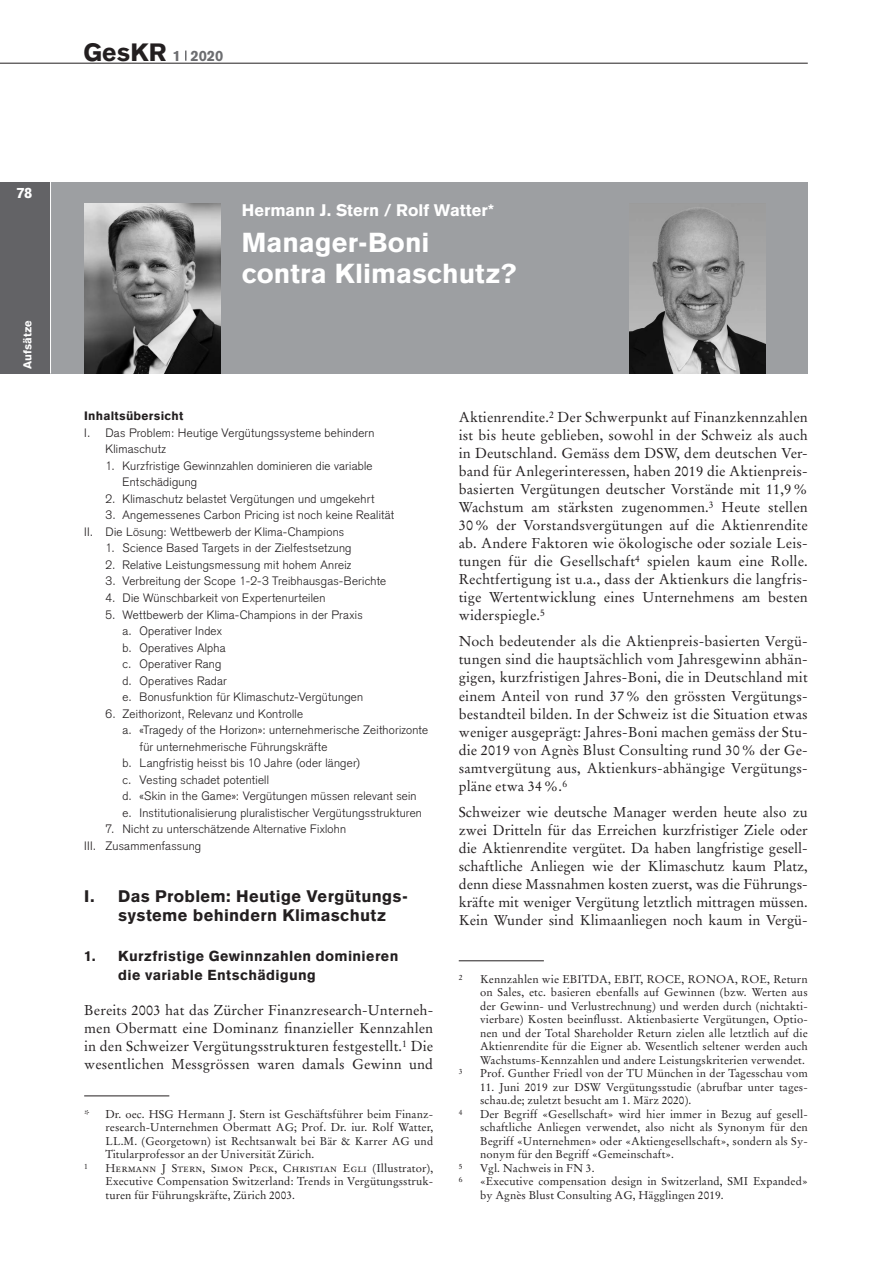
<style>
.page{position:relative;width:893px;height:1263px;background:#fff}
.page>*{position:absolute;margin:0;border:0;box-sizing:border-box;transform-origin:0 0}
._05_titel_beitrag{font:900 27px/31.5px "Akzidenz Grotesk";color:#fff}
.t1{font:900 24.6px "Akzidenz Grotesk";color:#231f20}
._20_titel_I{font:900 16.5px/18.8px "Akzidenz Grotesk";letter-spacing:.02em;color:#231f20}
._01_autor{font:900 16.5px "Akzidenz Grotesk";letter-spacing:-.005em;color:#fff}
.t2{font:900 14.7px "Akzidenz Grotesk";color:#fff}
._34_grundtext{font:14.25px/18px "Stempel Garamond LT Std";letter-spacing:.01em;color:#231f20;text-align:justify}
._21_titel_1__nach_Ti{font:900 14.25px/18.8px "Akzidenz Grotesk";letter-spacing:.02em;color:#231f20}
._12_inhaltsübersicht{font:300 12px/16.5px "Akzidenz Grotesk";letter-spacing:.02em;color:#231f20}
._13_inhaltsübersicht{font:300 12px/16.5px "Akzidenz Grotesk";letter-spacing:.02em;color:#231f20}
._11_inhaltsübersicht{font:300 12px/16.5px "Akzidenz Grotesk";letter-spacing:.02em;color:#231f20}
._10_inhaltsübersicht{font:900 12px "Akzidenz Grotesk";letter-spacing:.02em;color:#231f20}
._91_fussnoten{font:11.25px/13.5px "Stempel Garamond LT Std";letter-spacing:.01em;color:#231f20;text-align:justify}
.t3{font:900 11.25px "Akzidenz Grotesk";color:#fff}
._91_fussnoten-2{font:7.65px "Stempel Garamond LT Std";color:#231f20}
.s1{font-size:14.7px;color:#6c6d70}
</style>
<div class="page">
<div style="left:0;top:182px;width:807px;height:191px;background:#9d9fa2"></div>
<div style="left:0;top:182px;width:50px;height:191px;background:#636366"></div>
<hr style="left:50px;top:182px;width:1px;height:191px;background:#fff">
<hr style="left:0;top:63px;width:807px;height:1px;background:#231f20">
<img style="left:84px;top:203px;width:136px;height:170px">
<img style="left:629px;top:209px;width:135px;height:164px">
<hr style="left:458px;top:960px;width:85px;height:1px;background:#231f20">
<hr style="left:84px;top:1095px;width:85px;height:1px;background:#231f20">
<p class="t2" style="left:16px;top:183px;width:18px">78</p>
<p class="t3" style="left:21px;top:369px;width:50px;rotate:-90deg">Aufsätze</p>
<h2 class="t1" style="left:83px;top:37px;width:141px">GesKR <span class="s1">1 2020</span></h2>
<p class="_01_autor" style="left:241px;top:200px;width:254px">Hermann J. Stern / Rolf Watter*</p>
<p class="_05_titel_beitrag" style="left:241px;top:226px;width:277px">Manager-Boni contra Klimaschutz?</p>
<p class="_10_inhaltsübersicht" style="left:84px;top:409px;width:100px">Inhaltsübersicht</p>
<p class="_11_inhaltsübersicht" style="left:105px;top:424px;width:270px;text-indent:-21px">I. Das Problem: Heutige Vergütungssysteme behindern<br>Klimaschutz</p>
<p class="_12_inhaltsübersicht" style="left:122px;top:457px;width:251px;text-indent:-17px">1. Kurzfristige Gewinnzahlen dominieren die variable<br>Entschädigung</p>
<p class="_12_inhaltsübersicht" style="left:105px;top:490px;width:270px">2. Klimaschutz belastet Vergütungen und umgekehrt</p>
<p class="_12_inhaltsübersicht" style="left:105px;top:507px;width:290px">3. Angemessenes Carbon Pricing ist noch keine Realität</p>
<p class="_11_inhaltsübersicht" style="left:84px;top:523px;width:261px">II. Die Lösung: Wettbewerb der Klima-Champions</p>
<p class="_12_inhaltsübersicht" style="left:105px;top:540px;width:247px">1. Science Based Targets in der Zielfestsetzung</p>
<p class="_12_inhaltsübersicht" style="left:105px;top:556px;width:247px">2. Relative Leistungsmessung mit hohem Anreiz</p>
<p class="_12_inhaltsübersicht" style="left:105px;top:573px;width:282px">3. Verbreitung der Scope 1-2-3 Treibhausgas-Berichte</p>
<p class="_12_inhaltsübersicht" style="left:105px;top:589px;width:221px">4. Die Wünschbarkeit von Expertenurteilen</p>
<p class="_12_inhaltsübersicht" style="left:105px;top:606px;width:258px">5. Wettbewerb der Klima-Champions in der Praxis</p>
<p class="_13_inhaltsübersicht" style="left:122px;top:622px;width:101px">a. Operativer Index</p>
<p class="_13_inhaltsübersicht" style="left:122px;top:639px;width:104px">b. Operatives Alpha</p>
<p class="_13_inhaltsübersicht" style="left:122px;top:655px;width:100px">c. Operativer Rang</p>
<p class="_13_inhaltsübersicht" style="left:122px;top:672px;width:106px">d. Operatives Radar</p>
<p class="_13_inhaltsübersicht" style="left:122px;top:688px;width:242px">e. Bonusfunktion für Klimaschutz-Vergütungen</p>
<p class="_12_inhaltsübersicht" style="left:105px;top:705px;width:199px">6. Zeithorizont, Relevanz und Kontrolle</p>
<p class="_13_inhaltsübersicht" style="left:139px;top:721px;width:290px;text-indent:-17px">a. «Tragedy of the Horizon»: unternehmerische Zeithorizonte für unternehmerische Führungskräfte</p>
<p class="_13_inhaltsübersicht" style="left:122px;top:754px;width:239px">b. Langfristig heisst bis 10 Jahre (oder länger)</p>
<p class="_13_inhaltsübersicht" style="left:122px;top:771px;width:148px">c. Vesting schadet potentiell</p>
<p class="_13_inhaltsübersicht" style="left:122px;top:787px;width:295px">d. «Skin in the Game»: Vergütungen müssen relevant sein</p>
<p class="_13_inhaltsübersicht" style="left:122px;top:804px;width:301px">e. Institutionalisierung pluralistischer Vergütungsstrukturen</p>
<p class="_12_inhaltsübersicht" style="left:105px;top:820px;width:242px">7. Nicht zu unterschätzende Alternative Fixlohn</p>
<p class="_11_inhaltsübersicht" style="left:84px;top:837px;width:118px">III. Zusammenfassung</p>
<p class="_20_titel_I" style="left:118px;top:886px;width:289px;text-indent:-34px">I. Das Problem: Heutige Vergütungs&shy;systeme behindern Klimaschutz</p>
<p class="_21_titel_1__nach_Ti" style="left:118px;top:946px;width:281px;text-indent:-34px">1. Kurzfristige Gewinnzahlen dominieren die variable Entschädigung</p>
<p class="_34_grundtext" style="left:84px;top:1001px;width:350px">Bereits 2003 hat das Zürcher Finanzresearch-Unterneh&shy;men Obermatt eine Dominanz finanzieller Kennzahlen in den Schweizer Vergütungsstrukturen festgestellt.<sup>1</sup> Die wesentlichen Messgrössen waren damals Gewinn und</p>
<p class="_91_fussnoten" style="left:105px;top:1107px;width:329px;text-indent:-21px">* Dr. oec. HSG Hermann J. Stern ist Geschäftsführer beim Finanz&shy;research-Unternehmen Obermatt AG; Prof. Dr. iur. Rolf Watter, LL.M. (Georgetown) ist Rechtsanwalt bei Bär &amp; Karrer AG und Titularprofessor an der Universität Zürich.</p>
<p class="_91_fussnoten-2" style="left:84px;top:1161px;width:5px">1</p>
<p class="_91_fussnoten" style="left:105px;top:1161px;width:329px">Hermann J Stern, Simon Peck, Christian Egli (Illustrator), Executive Compensation Switzerland: Trends in Vergütungsstruk&shy;turen für Führungskräfte, Zürich 2003.</p>
<p class="_34_grundtext" style="left:458px;top:408px;width:350px">Aktienrendite.<sup>2</sup> Der Schwerpunkt auf Finanzkennzahlen ist bis heute geblieben, sowohl in der Schweiz als auch in Deutschland. Gemäss dem DSW, dem deutschen Ver&shy;band für Anlegerinteressen, haben 2019 die Aktienpreis&shy;basierten Vergütungen deutscher Vorstände mit 11,9% Wachstum am stärksten zugenommen.<sup>3</sup> Heute stellen 30% der Vorstandsvergütungen auf die Aktienrendite ab. Andere Faktoren wie ökologische oder soziale Leis&shy;tungen für die Gesellschaft<sup>4</sup> spielen kaum eine Rolle.<br>Rechtfertigung ist u.a., dass der Aktienkurs die langfris&shy;tige Wertentwicklung eines Unternehmens am besten widerspiegle.<sup>5</sup></p>
<p class="_34_grundtext" style="left:458px;top:632px;width:350px">Noch bedeutender als die Aktienpreis-basierten Vergü&shy;tungen sind die hauptsächlich vom Jahresgewinn abhän&shy;gigen, kurzfristigen Jahres-Boni, die in Deutschland mit einem Anteil von rund 37% den grössten Vergütungs&shy;bestandteil bilden. In der Schweiz ist die Situation etwas weniger ausgeprägt: Jahres-Boni machen gemäss der Stu&shy;die 2019 von Agnès Blust Consulting rund 30% der Ge&shy;samtvergütung aus, Aktienkurs-abhängige Vergütungs&shy;pläne etwa 34%.<sup>6</sup></p>
<p class="_34_grundtext" style="left:458px;top:803px;width:350px">Schweizer wie deutsche Manager werden heute also zu zwei Dritteln für das Erreichen kurzfristiger Ziele oder die Aktienrendite vergütet. Da haben langfristige gesell&shy;schaftliche Anliegen wie der Klimaschutz kaum Platz, denn diese Massnahmen kosten zuerst, was die Führungs&shy;kräfte mit weniger Vergütung letztlich mittragen müssen.<br>Kein Wunder sind Klimaanliegen noch kaum in Vergü-</p>
<p class="_91_fussnoten-2" style="left:458px;top:972px;width:5px">2</p>
<p class="_91_fussnoten" style="left:480px;top:972px;width:329px">Kennzahlen wie EBITDA, EBIT, ROCE, RONOA, ROE, Return on Sales, etc. basieren ebenfalls auf Gewinnen (bzw. Werten aus der Gewinn- und Verlustrechnung) und werden durch (nichtakti&shy;vierbare) Kosten beeinflusst. Aktienbasierte Vergütungen, Optio&shy;nen und der Total Shareholder Return zielen alle letztlich auf die Aktienrendite für die Eigner ab. Wesentlich seltener werden auch Wachstums-Kennzahlen und andere Leistungskriterien verwendet.</p>
<p class="_91_fussnoten-2" style="left:458px;top:1066px;width:5px">3</p>
<p class="_91_fussnoten" style="left:480px;top:1066px;width:329px">Prof. Gunther Friedl von der TU München in der Tagesschau vom</p>
<p class="_91_fussnoten" style="left:480px;top:1080px;width:329px">11. Juni 2019 zur DSW Vergütungsstudie (abrufbar unter tages&shy;schau.de; zuletzt besucht am 1. März 2020).</p>
<p class="_91_fussnoten-2" style="left:458px;top:1107px;width:5px">4</p>
<p class="_91_fussnoten" style="left:480px;top:1107px;width:329px">Der Begriff «Gesellschaft» wird hier immer in Bezug auf gesell&shy;schaftliche Anliegen verwendet, also nicht als Synonym für den Begriff «Unternehmen» oder «Aktiengesellschaft», sondern als Sy&shy;nonym für den Begriff «Gemeinschaft».</p>
<p class="_91_fussnoten-2" style="left:458px;top:1161px;width:5px">5</p>
<p class="_91_fussnoten" style="left:480px;top:1161px;width:116px">Vgl. Nachweis in FN 3.</p>
<p class="_91_fussnoten-2" style="left:458px;top:1174px;width:5px">6</p>
<p class="_91_fussnoten" style="left:480px;top:1174px;width:329px">«Executive compensation design in Switzerland, SMI Expanded» by Agnès Blust Consulting AG, Hägglingen 2019.</p>
</div>
